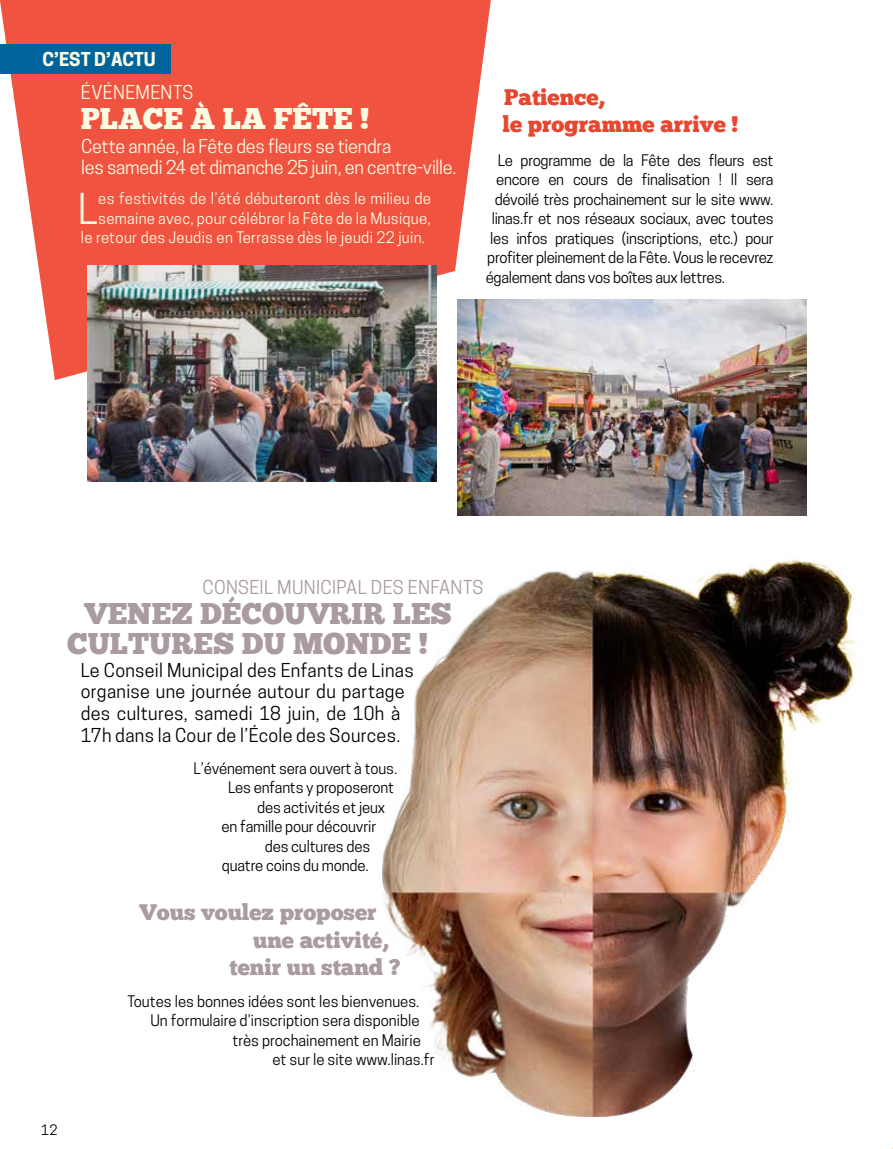
<style>
.page{position:relative;width:893px;height:1149px;background:#fff}
.page>*{position:absolute;margin:0;border:0;box-sizing:border-box;transform-origin:0 0}
.t1{font:40.05px "Cooper Hewitt";color:#fcfce4}
.t2{font:30px/30px "Chunk Five";color:#aa9b9e}
.t3{font:30px "Chunk Five";color:#fcfce4}
.t4{font:22.5px "Chunk Five";color:#aa9b9e}
.t5{font:22.5px/27px "Chunk Five";color:#e8462e}
.t6{font:18px/21.6px "Cooper Hewitt";letter-spacing:.02em;color:#000}
.t7{font:18px/21.6px "Cooper Hewitt";letter-spacing:-.01em;color:#fcfce4}
.t8{font:18px "Cooper Hewitt";letter-spacing:.02em;color:#aa9b9e}
.t9{font:700 18px "Cooper Hewitt";color:#fcfce4}
.t10{font:18px "Cooper Hewitt";letter-spacing:.02em;color:#fcfce4}
.t11{font:15px "Cooper Hewitt";letter-spacing:-.02em;color:#000}
.t12{font:15px "Cooper Hewitt";letter-spacing:.02em;color:#fcfce4}
.t13{font:15px "Cooper Hewitt";color:#000}
.t14{font:13.5px "Cooper Hewitt";color:#000}
</style>
<div class="page">
<svg style="left:0;top:0;width:491px;height:380px;background:#f16959"></svg>
<img style="left:382px;top:560px;width:476px;height:556px">
<div style="left:0;top:44px;width:170px;height:30px;background:#00649c"></div>
<img style="left:88px;top:265px;width:348px;height:216px">
<img style="left:458px;top:299px;width:348px;height:216px">
<p class="t9" style="left:43px;top:48px;width:115px">C’EST D’ACTU</p>
<p class="t10" style="left:81px;top:81px;width:114px">ÉVÉNEMENTS</p>
<h2 class="t3" style="left:81px;top:100px;width:290px">PLACE À LA FÊTE !</h2>
<p class="t7" style="left:81px;top:135px;width:377px">Cette année, la Fête des fleurs se tiendra<br>les samedi 24 et dimanche 25 juin, en centre-ville.</p>
<h1 class="t1" style="left:78px;top:185px;width:21px">L</h1>
<p class="t12" style="left:98px;top:190px;width:334px">es festivités de l’été débuteront dès le milieu de</p>
<p class="t12" style="left:98px;top:209px;width:334px">semaine avec, pour célébrer la Fête de la Musique,</p>
<p class="t12" style="left:81px;top:229px;width:346px">le retour des Jeudis en Terrasse dès le jeudi 22 juin.</p>
<h3 class="t5" style="left:503px;top:83px;width:237px">Patience,<br>le programme arrive !</h3>
<p class="t11" style="left:498px;top:151px;width:277px">Le programme de la Fête des fleurs est</p>
<p class="t11" style="left:496px;top:170px;width:279px">encore en cours de finalisation ! Il sera</p>
<p class="t11" style="left:495px;top:190px;width:280px">dévoilé très prochainement sur le site www.</p>
<p class="t11" style="left:492px;top:209px;width:283px">linas.fr et nos réseaux sociaux, avec toutes</p>
<p class="t11" style="left:490px;top:229px;width:285px">les infos pratiques (inscriptions, etc.) pour</p>
<p class="t11" style="left:487px;top:248px;width:288px">profiter pleinement de la Fête. Vous le recevrez</p>
<p class="t11" style="left:486px;top:268px;width:241px">également dans vos boîtes aux lettres.</p>
<p class="t8" style="left:202px;top:576px;width:282px">CONSEIL MUNICIPAL DES ENFANTS</p>
<h2 class="t2" style="left:67px;top:598px;width:386px;text-indent:17px">VENEZ DÉCOUVRIR LES<br>CULTURES DU MONDE !</h2>
<p class="t6" style="left:81px;top:659px;width:335px">Le Conseil Municipal des Enfants de Linas organise une journée autour du partage des cultures, samedi 18 juin, de 10h à 17h dans la Cour de l’École des Sources.</p>
<p class="t11" style="left:194px;top:759px;width:205px">L’événement sera ouvert à tous.</p>
<p class="t11" style="left:228px;top:778px;width:168px">Les enfants y proposeront</p>
<p class="t11" style="left:257px;top:798px;width:130px">des activités et jeux</p>
<p class="t11" style="left:222px;top:817px;width:156px">en famille pour découvrir</p>
<p class="t11" style="left:265px;top:837px;width:107px">des cultures des</p>
<p class="t11" style="left:222px;top:856px;width:148px">quatre coins du monde.</p>
<p class="t14" style="left:41px;top:1121px;width:18px">12</p>
<h3 class="t4" style="left:140px;top:898px;width:238px">Vous voulez proposer</h3>
<h3 class="t4" style="left:253px;top:925px;width:137px">une activité,</h3>
<h3 class="t4" style="left:230px;top:952px;width:172px">tenir un stand ?</h3>
<p class="t13" style="left:128px;top:991px;width:293px">Toutes les bonnes idées sont les bienvenues.</p>
<p class="t13" style="left:150px;top:1011px;width:271px">Un formulaire d’inscription sera disponible</p>
<p class="t13" style="left:232px;top:1030px;width:190px">très prochainement en Mairie</p>
<p class="t13" style="left:273px;top:1050px;width:164px">et sur le site www.linas.fr</p>
</div>
